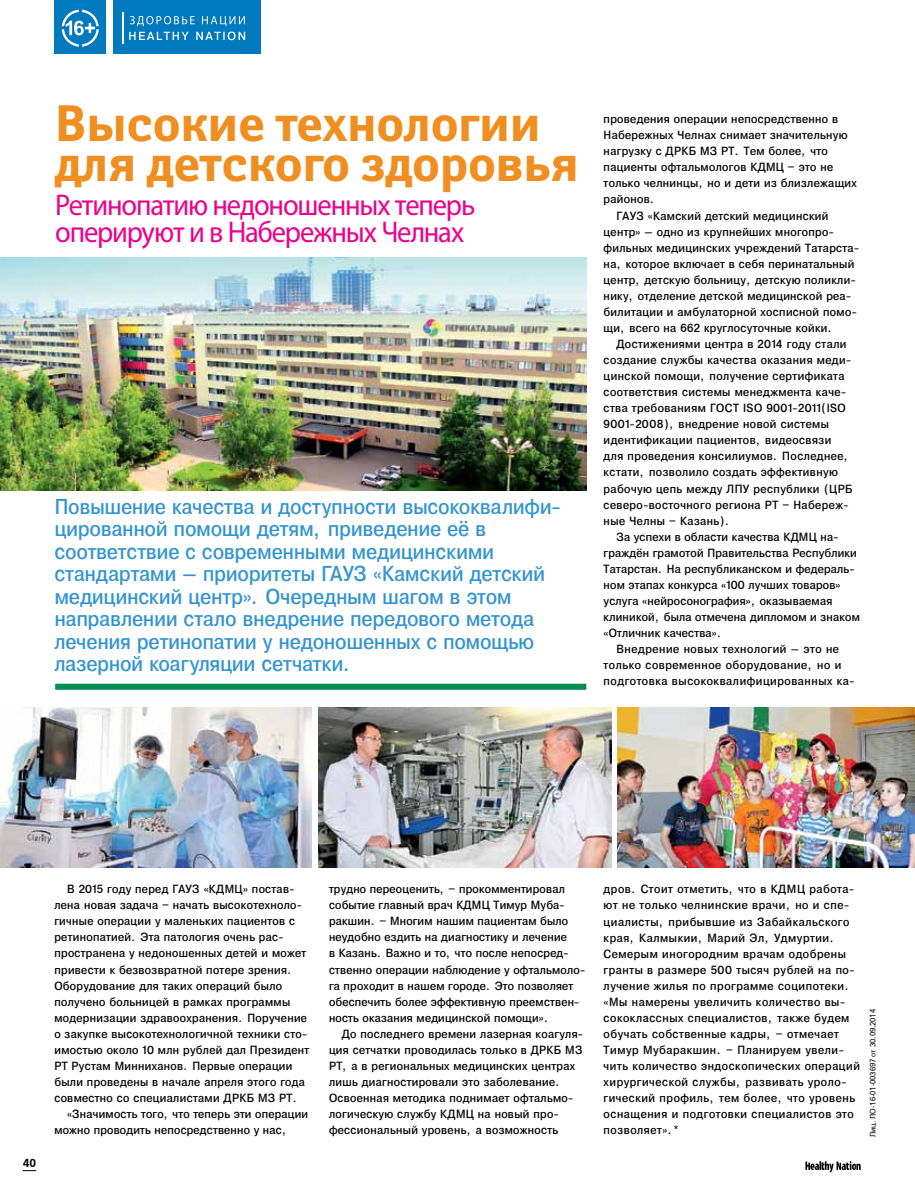
<style>
.page{position:relative;width:915px;height:1191px;background:#fff}
.page>*{position:absolute;margin:0;border:0;box-sizing:border-box;transform-origin:0 0}
.t1{font:700 51px/39px "Yanus C";letter-spacing:-.02em;color:#f08f21}
.t2{font:30px/27px "Myriad Pro";letter-spacing:-.04em;color:#ec008c;scale:.95 1}
.t3{font:21px/22.5px "Encyclopaedia Plain";letter-spacing:-.055em;color:#3294d1;scale:.93 1}
.t4{font:11.55px/16px "Encyclopaedia Plain";letter-spacing:-.03em;color:#000;scale:.96 1}
.t5{font:11.55px/16px "Encyclopaedia Plain";letter-spacing:-.01em;color:#000;scale:.96 1}
.t6{font:11.55px "AXP Free Set C Bold";color:#000}
.t7{font:7.5px "Tajiki Sophia";color:#000}
</style>
<div class="page">
<img style="left:0;top:258px;width:586px;height:233px">
<img style="left:0;top:708px;width:311px;height:160px">
<img style="left:318px;top:708px;width:293px;height:160px">
<img style="left:617px;top:708px;width:297px;height:160px">
<div style="left:113px;top:0;width:147px;height:53px;background:#0079be"></div>
<div style="left:54px;top:0;width:52px;height:53px;background:#0079be"></div>
<svg style="left:130px;top:16px;width:115px;height:10px"></svg>
<hr style="left:122px;top:12px;width:1px;height:32px;background:#fff">
<svg style="left:129px;top:32px;width:116px;height:8px"></svg>
<svg style="left:62px;top:10px;width:37px;height:37px"></svg>
<svg style="left:805px;top:1161px;width:55px;height:11px"></svg>
<svg style="left:23px;top:1170px;width:13px;height:1px"></svg>
<div style="left:55px;top:684px;width:531px;height:6px;background:#008d50"></div>
<h1 class="t1" style="left:54px;top:106px;width:526px">Высокие технологии для детского здоровья</h1>
<h2 class="t2" style="left:55px;top:191px;width:443px">Ретинопатию недоношенных теперь оперируют и в Набережных Челнах</h2>
<p class="t3" style="left:54px;top:495px;width:546px">Повышение качества и доступности высококвалифи&shy;цированной помощи детям, приведение её в соответствие с современными медицинскими стандартами — приоритеты ГАУЗ «Камский детский медицинский центр». Очередным шагом в этом направлении стало внедрение передового метода лечения ретинопатии у недоношенных с помощью лазерной коагуляции сетчатки.</p>
<p class="t4" style="left:603px;top:111px;width:246px">проведения операции непосредственно в</p>
<p class="t4" style="left:603px;top:127px;width:256px">Набережных Челнах снимает значительную</p>
<p class="t4" style="left:603px;top:143px;width:236px">нагрузку с ДРКБ МЗ РТ. Тем более, что</p>
<p class="t4" style="left:603px;top:159px;width:241px">пациенты офтальмологов КДМЦ – это не</p>
<p class="t4" style="left:603px;top:175px;width:266px">только челнинцы, но и дети из близлежащих</p>
<p class="t4" style="left:603px;top:191px;width:56px">районов.</p>
<p class="t4" style="left:616px;top:207px;width:223px">ГАУЗ «Камский детский медицинский</p>
<p class="t4" style="left:603px;top:224px;width:242px">центр» — одно из крупнейших многопро-</p>
<p class="t4" style="left:603px;top:240px;width:268px">фильных медицинских учреждений Татарста-</p>
<p class="t4" style="left:603px;top:256px;width:263px">на, которое включает в себя перинатальный</p>
<p class="t4" style="left:603px;top:272px;width:264px">центр, детскую больницу, детскую поликли-</p>
<p class="t4" style="left:603px;top:288px;width:260px">нику, отделение детской медицинской реа-</p>
<p class="t4" style="left:603px;top:304px;width:266px">билитации и амбулаторной хосписной помо-</p>
<p class="t4" style="left:603px;top:320px;width:241px">щи, всего на 662 круглосуточные койки.</p>
<p class="t4" style="left:616px;top:336px;width:242px">Достижениями центра в 2014 году стали</p>
<p class="t4" style="left:603px;top:352px;width:260px">создание службы качества оказания меди-</p>
<p class="t4" style="left:603px;top:368px;width:253px">цинской помощи, получение сертификата</p>
<p class="t4" style="left:603px;top:384px;width:254px">соответствия системы менеджмента каче-</p>
<p class="t4" style="left:603px;top:400px;width:254px">ства требованиям ГОСТ ISO 9001-2011(ISO</p>
<p class="t4" style="left:603px;top:416px;width:237px">9001-2008), внедрение новой системы</p>
<p class="t4" style="left:603px;top:432px;width:239px">идентификации пациентов, видеосвязи</p>
<p class="t4" style="left:603px;top:448px;width:257px">для проведения консилиумов. Последнее,</p>
<p class="t4" style="left:603px;top:464px;width:246px">кстати, позволило создать эффективную</p>
<p class="t4" style="left:603px;top:480px;width:261px">рабочую цепь между ЛПУ республики (ЦРБ</p>
<p class="t4" style="left:603px;top:496px;width:257px">северо-восточного региона РТ – Набереж-</p>
<p class="t4" style="left:603px;top:512px;width:134px">ные Челны – Казань).</p>
<p class="t4" style="left:616px;top:529px;width:233px">За успехи в области качества КДМЦ на-</p>
<p class="t4" style="left:603px;top:545px;width:266px">граждён грамотой Правительства Республики</p>
<p class="t4" style="left:603px;top:561px;width:263px">Татарстан. На республиканском и федераль-</p>
<p class="t4" style="left:603px;top:577px;width:249px">ном этапах конкурса «100 лучших товаров»</p>
<p class="t4" style="left:603px;top:593px;width:240px">услуга «нейросонография», оказываемая</p>
<p class="t4" style="left:603px;top:609px;width:269px">клиникой, была отмечена дипломом и знаком</p>
<p class="t4" style="left:603px;top:625px;width:125px">«Отличник качества».</p>
<p class="t5" style="left:616px;top:641px;width:234px">Внедрение новых технологий — это не</p>
<p class="t5" style="left:603px;top:657px;width:250px">только современное оборудование, но и</p>
<p class="t5" style="left:603px;top:673px;width:263px">подготовка высококвалифицированных ка-</p>
<p class="t6" style="left:23px;top:1156px;width:15px">40</p>
<p class="t4" style="left:67px;top:881px;width:239px">В 2015 году перед ГАУЗ «КДМЦ» постав-</p>
<p class="t4" style="left:54px;top:897px;width:260px">лена новая задача – начать высокотехноло-</p>
<p class="t4" style="left:54px;top:913px;width:253px">гичные операции у маленьких пациентов с</p>
<p class="t4" style="left:54px;top:929px;width:241px">ретинопатией. Эта патология очень рас-</p>
<p class="t4" style="left:54px;top:945px;width:264px">пространена у недоношенных детей и может</p>
<p class="t4" style="left:54px;top:961px;width:250px">привести к безвозвратной потере зрения.</p>
<p class="t4" style="left:54px;top:977px;width:239px">Оборудование для таких операций было</p>
<p class="t4" style="left:54px;top:993px;width:248px">получено больницей в рамках программы</p>
<p class="t4" style="left:54px;top:1009px;width:265px">модернизации здравоохранения. Поручение</p>
<p class="t4" style="left:54px;top:1025px;width:265px">о закупке высокотехнологичной техники сто-</p>
<p class="t4" style="left:54px;top:1041px;width:267px">имостью около 10 млн рублей дал Президент</p>
<p class="t4" style="left:54px;top:1058px;width:250px">РТ Рустам Минниханов. Первые операции</p>
<p class="t4" style="left:54px;top:1074px;width:263px">были проведены в начале апреля этого года</p>
<p class="t4" style="left:54px;top:1090px;width:256px">совместно со специалистами ДРКБ МЗ РТ.</p>
<p class="t4" style="left:67px;top:1106px;width:253px">«Значимость того, что теперь эти операции</p>
<p class="t4" style="left:54px;top:1122px;width:244px">можно проводить непосредственно у нас,</p>
<p class="t4" style="left:328px;top:881px;width:269px">трудно переоценить, – прокомментировал событие главный врач КДМЦ Тимур Муба&shy;ракшин. – Многим нашим пациентам было неудобно ездить на диагностику и лечение<br>в Казань. Важно и то, что после непосред&shy;ственно операции наблюдение у офтальмоло&shy;га проходит в нашем городе. Это позволяет обеспечить более эффективную преемствен&shy;ность оказания медицинской помощи».</p>
<p class="t4" style="left:328px;top:1025px;width:266px;text-indent:13px">До последнего времени лазерная коагуля&shy;ция сетчатки проводилась только в ДРКБ МЗ РТ, а в региональных медицинских центрах лишь диагностировали это заболевание.<br>Освоенная методика поднимает офтальмо&shy;логическую службу КДМЦ на новый про&shy;фессиональный уровень, а возможность</p>
<p class="t5" style="left:603px;top:881px;width:269px">дров. Стоит отметить, что в КДМЦ работа&shy;ют не только челнинские врачи, но и спе&shy;циалисты, прибывшие из Забайкальского края, Калмыкии, Марий Эл, Удмуртии.<br>Семерым иногородним врачам одобрены гранты в размере 500 тысяч рублей на по&shy;лучение жилья по программе соципотеки. «Мы намерены увеличить количество вы&shy;сококлассных специалистов, также будем обучать собственные кадры, – отмечает Тимур Мубаракшин. – Планируем увели&shy;чить количество эндоскопических операций хирургической службы, развивать уроло&shy;гический профиль, тем более, что уровень оснащения и подготовки специалистов это позволяет».*</p>
<p class="t7" style="left:867px;top:1137px;width:129px;rotate:-90deg">Лиц. ЛО-16-01-003697 от 30.09.2014</p>
</div>
